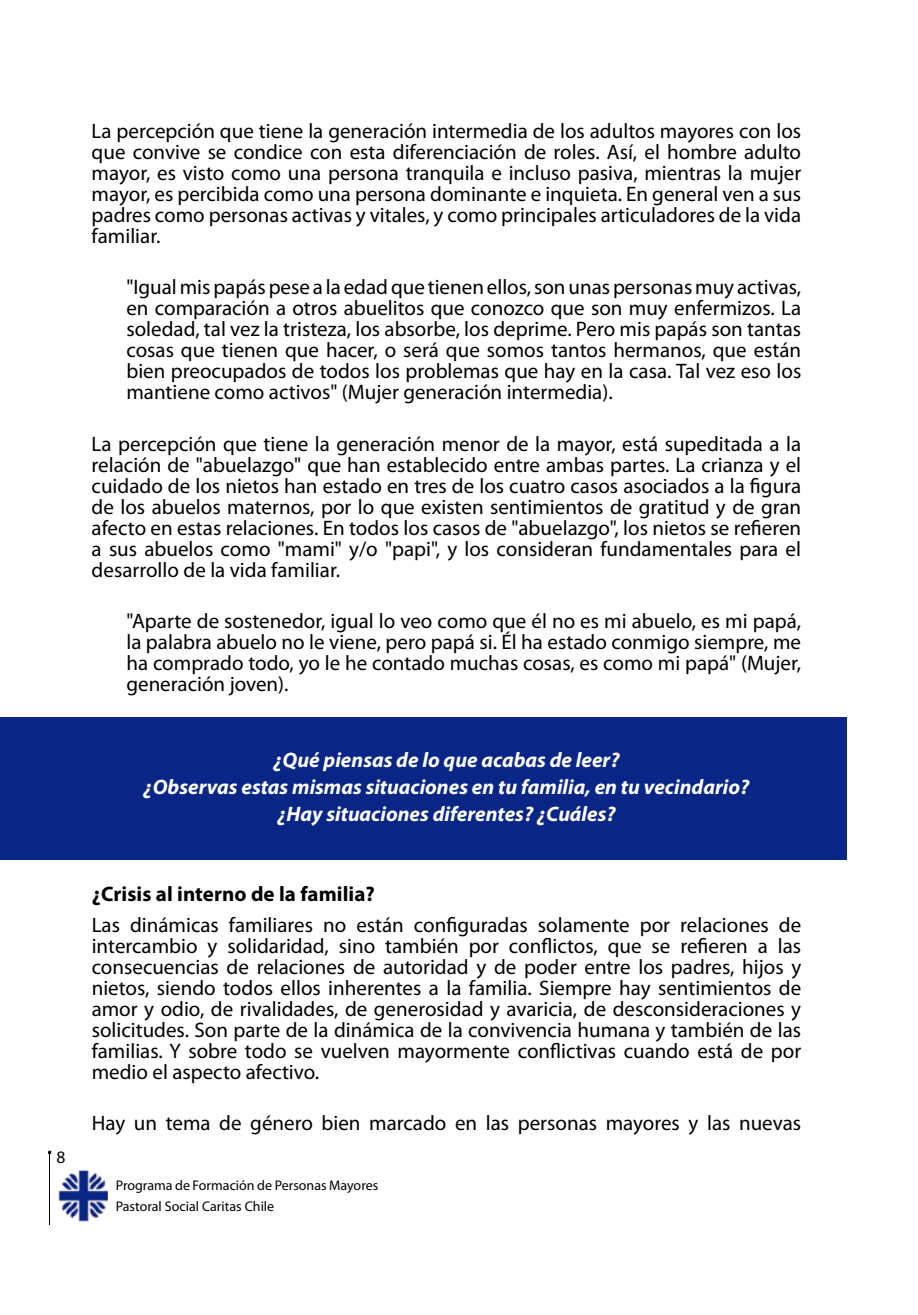
<style>
.page{position:relative;width:918px;height:1315px;background:#fff}
.page>*{position:absolute;margin:0;border:0;box-sizing:border-box;transform-origin:0 0}
.t1{font:21px/21px "Myriad Pro";color:#000;text-align:justify}
.t2{font:italic 700 21px/27.5px "Myriad Pro";color:#fff;text-align:center}
.t3{font:700 21px "Myriad Pro";letter-spacing:.005em;color:#000}
.t4{font:17.5px "Myriad Pro";color:#000}
.t5{font:14px/21px "Myriad Pro";color:#000}
</style>
<div class="page">
<div style="left:46px;top:1149px;width:7px;height:76px;background:#000;opacity:.75"></div>
<div style="left:0;top:717px;width:846px;height:143px;background:#092687"></div>
<img style="left:58px;top:1169px;width:49px;height:53px">
<p class="t4" style="left:57px;top:1146px;width:10px">8</p>
<p class="t1" style="left:92px;top:120px;width:711px">La percepción que tiene la generación intermedia de los adultos mayores con los que convive se condice con esta diferenciación de roles. Así, el hombre adulto mayor, es visto como una persona tranquila e incluso pasiva, mientras la mujer mayor, es percibida como una persona dominante e inquieta. En general ven a sus padres como personas activas y vitales, y como principales articuladores de la vida familiar.</p>
<p class="t1" style="left:126px;top:276px;width:676px">"Igual mis papás pese a la edad que tienen ellos, son unas personas muy activas, en comparación a otros abuelitos que conozco que son muy enfermizos. La soledad, tal vez la tristeza, los absorbe, los deprime. Pero mis papás son tantas cosas que tienen que hacer, o será que somos tantos hermanos, que están bien preocupados de todos los problemas que hay en la casa. Tal vez eso los mantiene como activos" (Mujer generación intermedia).</p>
<p class="t1" style="left:92px;top:433px;width:711px">La percepción que tiene la generación menor de la mayor, está supeditada a la relación de "abuelazgo" que han establecido entre ambas partes. La crianza y el cuidado de los nietos han estado en tres de los cuatro casos asociados a la figura de los abuelos maternos, por lo que existen sentimientos de gratitud y de gran afecto en estas relaciones. En todos los casos de "abuelazgo", los nietos se refieren a sus abuelos como "mami" y/o "papi", y los consideran fundamentales para el desarrollo de la vida familiar.</p>
<p class="t1" style="left:126px;top:610px;width:676px">"Aparte de sostenedor, igual lo veo como que él no es mi abuelo, es mi papá, la palabra abuelo no le viene, pero papá si. Él ha estado conmigo siempre, me ha comprado todo, yo le he contado muchas cosas, es como mi papá" (Mujer, generación joven).</p>
<p class="t2" style="left:144px;top:745px;width:607px">¿Qué piensas de lo que acabas de leer?<br>¿Observas estas mismas situaciones en tu familia, en tu vecindario? ¿Hay situaciones diferentes? ¿Cuáles?</p>
<p class="t3" style="left:92px;top:880px;width:285px">¿Crisis al interno de la familia?</p>
<p class="t1" style="left:92px;top:914px;width:711px">Las dinámicas familiares no están configuradas solamente por relaciones de intercambio y solidaridad, sino también por conflictos, que se refieren a las consecuencias de relaciones de autoridad y de poder entre los padres, hijos y nietos, siendo todos ellos inherentes a la familia. Siempre hay sentimientos de amor y odio, de rivalidades, de generosidad y avaricia, de desconsideraciones y solicitudes. Son parte de la dinámica de la convivencia humana y también de las familias. Y sobre todo se vuelven mayormente conflictivas cuando está de por medio el aspecto afectivo.</p>
<p class="t1" style="left:92px;top:1112px;width:711px">Hay un tema de género bien marcado en las personas mayores y las nuevas</p>
<p class="t5" style="left:116px;top:1175px;width:264px">Programa de Formación de Personas Mayores<br>Pastoral Social Caritas Chile</p>
</div>
